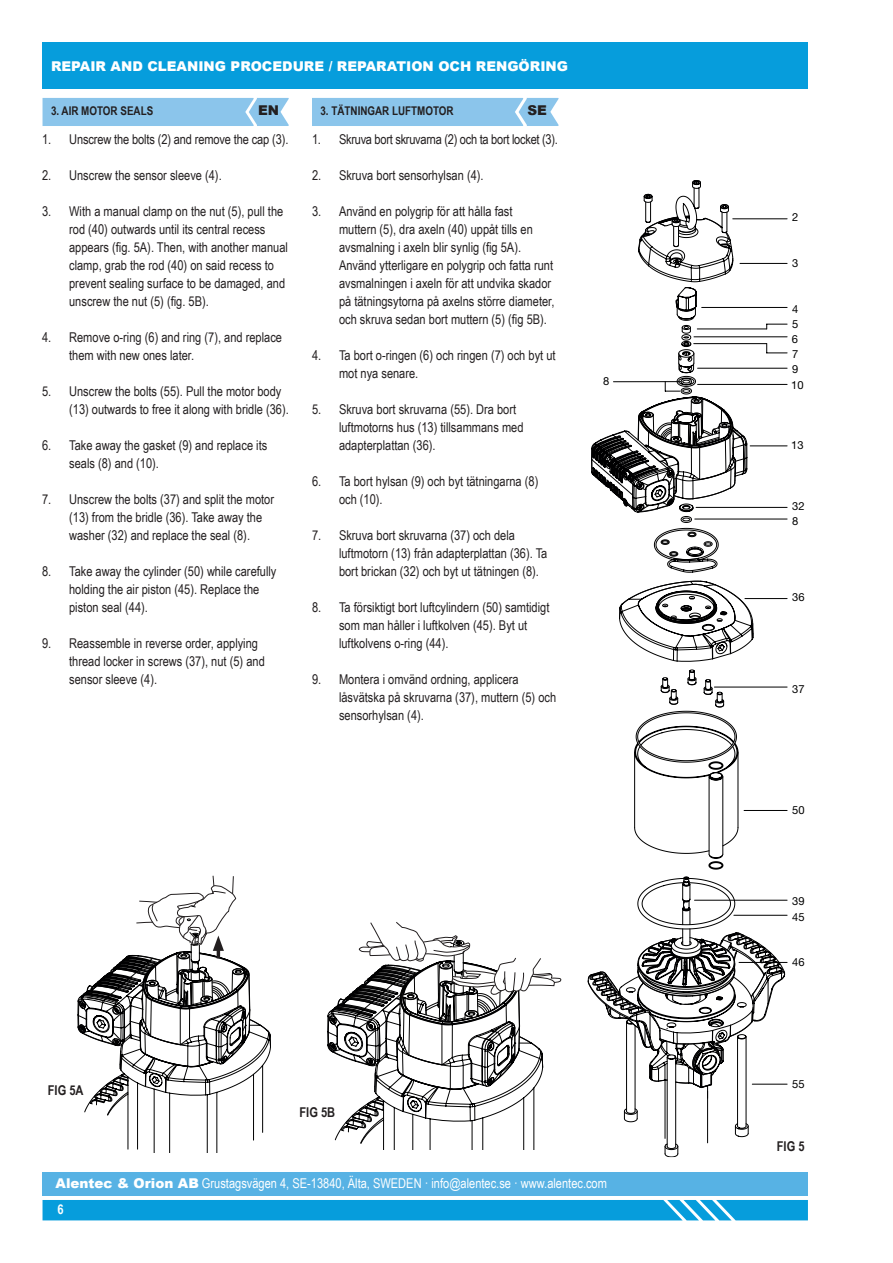
<style>
.page{position:relative;width:893px;height:1263px;background:#fff}
.page>*{position:absolute;margin:0;border:0;box-sizing:border-box;transform-origin:0 0}
.t1{font:13.5px/18px "Arial Narrow";color:#231f20}
.t2{font:13.5px/26.4px "Arial Narrow";color:#fff}
.titulos_apartados{font:900 13.5px "Arial";color:#fff}
.t3{font:13.5px "Arial Narrow";letter-spacing:-.02em;color:#231f20}
.Estilo_de_párrafo_bo{font:700 13.5px "Arial Narrow";color:#231f20}
.t4{font:900 13.5px "Arial";color:#231f20}
.subtítulos_apartados{font:700 12px "Arial Narrow";color:#231f20}
.t5{font:11.25px/15.1px "Helvetica Neue";color:#000001}
.t6{font:10.2px "Helvetica Neue";color:#231f20}
.t7{font:9.15px "Helvetica Neue";color:#231f20}
.s1{font-family:"Arial";font-weight:900}
.s2{font-weight:700}
</style>
<div class="page">
<div style="left:43px;top:1200px;width:765px;height:20px;background:#069ddc"></div>
<div style="left:43px;top:1172px;width:765px;height:24px;background:#57b2e4"></div>
<div style="left:43px;top:43px;width:765px;height:46px;background:#069ddc"></div>
<div style="left:43px;top:98px;width:246px;height:28px;background:#8bc5eb"></div>
<div style="left:312px;top:98px;width:247px;height:28px;background:#8bc5eb"></div>
<svg style="left:77px;top:876px;width:194px;height:276px"></svg>
<svg style="left:327px;top:922px;width:234px;height:227px"></svg>
<svg style="left:664px;top:1124px;width:85px;height:33px"></svg>
<svg style="left:623px;top:686px;width:130px;height:438px"></svg>
<svg style="left:623px;top:686px;width:15px;height:188px"></svg>
<svg style="left:643px;top:180px;width:86px;height:35px"></svg>
<svg style="left:638px;top:215px;width:94px;height:659px"></svg>
<hr style="left:733px;top:218px;width:54px;height:1px;background:#000001">
<hr style="left:740px;top:263px;width:47px;height:1px;background:#000001">
<hr style="left:702px;top:307px;width:85px;height:1px;background:#000001">
<hr style="left:697px;top:329px;width:70px;height:1px;background:#000001">
<hr style="left:694px;top:336px;width:93px;height:1px;background:#000001">
<hr style="left:694px;top:343px;width:73px;height:1px;background:#000001">
<hr style="left:698px;top:368px;width:89px;height:1px;background:#000001">
<hr style="left:698px;top:384px;width:89px;height:1px;background:#000001">
<hr style="left:613px;top:381px;width:68px;height:1px;background:#000001">
<hr style="left:750px;top:445px;width:37px;height:1px;background:#000001">
<hr style="left:696px;top:507px;width:91px;height:1px;background:#000001">
<hr style="left:695px;top:519px;width:92px;height:1px;background:#000001">
<hr style="left:745px;top:598px;width:42px;height:1px;background:#000001">
<hr style="left:714px;top:687px;width:73px;height:1px;background:#000001">
<hr style="left:744px;top:810px;width:43px;height:1px;background:#000001">
<hr style="left:734px;top:915px;width:53px;height:1px;background:#000001">
<hr style="left:739px;top:962px;width:48px;height:1px;background:#000001">
<hr style="left:694px;top:900px;width:93px;height:1px;background:#000001">
<hr style="left:752px;top:1084px;width:35px;height:1px;background:#000001">
<svg style="left:766px;top:324px;width:21px;height:5px"></svg>
<svg style="left:766px;top:344px;width:21px;height:10px"></svg>
<svg style="left:591px;top:382px;width:162px;height:279px"></svg>
<svg style="left:588px;top:874px;width:197px;height:214px"></svg>
<div style="left:45px;top:1076px;width:41px;height:28px;background:#fff"></div>
<div style="left:296px;top:1098px;width:42px;height:28px;background:#fff"></div>
<p class="titulos_apartados" style="left:51px;top:56px;width:519px">REPAIR AND CLEANING PROCEDURE / REPARATION OCH RENGÖRING</p>
<p class="subtítulos_apartados" style="left:51px;top:102px;width:104px">3. AIR MOTOR SEALS</p>
<p class="t4" style="left:258px;top:101px;width:22px">EN</p>
<p class="subtítulos_apartados" style="left:320px;top:102px;width:135px">3. TÄTNINGAR LUFTMOTOR</p>
<p class="t4" style="left:527px;top:101px;width:21px">SE</p>
<p class="t1" style="left:42px;top:130px;width:248px">1. Unscrew the bolts (2) and remove the cap (3).</p>
<p class="t1" style="left:42px;top:166px;width:181px">2. Unscrew the sensor sleeve (4).</p>
<p class="t1" style="left:69px;top:202px;width:220px;text-indent:-27px">3. With a manual clamp on the nut (5), pull the rod (40) outwards until its central recess appears (fig. 5A). Then, with another manual clamp, grab the rod (40) on said recess to prevent sealing surface to be damaged, and unscrew the nut (5) (fig. 5B).</p>
<p class="t1" style="left:69px;top:328px;width:214px;text-indent:-27px">4. Remove o-ring (6) and ring (7), and replace them with new ones later.</p>
<p class="t1" style="left:69px;top:382px;width:221px;text-indent:-27px">5. Unscrew the bolts (55). Pull the motor body (13) outwards to free it along with bridle (36).</p>
<p class="t1" style="left:69px;top:436px;width:200px;text-indent:-27px">6. Take away the gasket (9) and replace its seals (8) and (10).</p>
<p class="t1" style="left:69px;top:490px;width:206px;text-indent:-27px">7. Unscrew the bolts (37) and split the motor (13) from the bridle (36). Take away the washer (32) and replace the seal (8).</p>
<p class="t1" style="left:69px;top:562px;width:209px;text-indent:-27px">8. Take away the cylinder (50) while carefully holding the air piston (45). Replace the piston seal (44).</p>
<p class="t1" style="left:69px;top:634px;width:197px;text-indent:-27px">9. Reassemble in reverse order, applying thread locker in screws (37), nut (5) and sensor sleeve (4).</p>
<p class="t3" style="left:312px;top:129px;width:247px">1. Skruva bort skruvarna (2) och ta bort locket (3).</p>
<p class="t1" style="left:312px;top:166px;width:173px">2. Skruva bort sensorhylsan (4).</p>
<p class="t1" style="left:339px;top:202px;width:217px;text-indent:-27px">3. Använd en polygrip för att hålla fast<br>muttern (5), dra axeln (40) uppåt tills en avsmalning i axeln blir synlig (fig 5A).<br>Använd ytterligare en polygrip och fatta runt avsmalningen i axeln för att undvika skador på tätningsytorna på axelns större diameter, och skruva sedan bort muttern (5) (fig 5B).</p>
<p class="t1" style="left:339px;top:346px;width:218px;text-indent:-27px">4. Ta bort o-ringen (6) och ringen (7) och byt ut mot nya senare.</p>
<p class="t1" style="left:339px;top:400px;width:186px;text-indent:-27px">5. Skruva bort skruvarna (55). Dra bort luftmotorns hus (13) tillsammans med adapterplattan (36).</p>
<p class="t1" style="left:339px;top:472px;width:201px;text-indent:-27px">6. Ta bort hylsan (9) och byt tätningarna (8) och (10).</p>
<p class="t1" style="left:339px;top:526px;width:210px;text-indent:-27px">7. Skruva bort skruvarna (37) och dela luftmotorn (13) från adapterplattan (36). Ta bort brickan (32) och byt ut tätningen (8).</p>
<p class="t1" style="left:339px;top:598px;width:212px;text-indent:-27px">8. Ta försiktigt bort luftcylindern (50) samtidigt som man håller i luftkolven (45). Byt ut luftkolvens o-ring (44).</p>
<p class="t1" style="left:339px;top:670px;width:219px;text-indent:-27px">9. Montera i omvänd ordning, applicera låsvätska på skruvarna (37), muttern (5) och sensorhylsan (4).</p>
<p class="t5" style="left:603px;top:373px;width:8px">8</p>
<p class="t7" style="left:48px;top:1080px;width:29px">Fig. 5a</p>
<p class="Estilo_de_párrafo_bo" style="left:48px;top:1080px;width:37px">FIG 5A</p>
<p class="t6" style="left:297px;top:1104px;width:33px">Fig. 5b</p>
<p class="Estilo_de_párrafo_bo" style="left:300px;top:1102px;width:37px">FIG 5B</p>
<p class="t2" style="left:56px;top:1169px;width:553px"><span class="s1">Alentec &amp; Orion AB</span> Grustagsvägen 4, SE-13840, Älta, SWEDEN · info@alentec.se · www.alentec.com<br><span class="s2">6</span></p>
<p class="t5" style="left:792px;top:210px;width:8px">2</p>
<p class="t5" style="left:792px;top:255px;width:8px">3</p>
<p class="t5" style="left:791px;top:301px;width:14px">4<br>5<br>6<br>7<br>9<br>10</p>
<p class="t5" style="left:791px;top:438px;width:14px">13</p>
<p class="t5" style="left:792px;top:498px;width:14px">32<br>8</p>
<p class="t5" style="left:792px;top:590px;width:14px">36</p>
<p class="t5" style="left:792px;top:681px;width:14px">37</p>
<p class="t5" style="left:792px;top:802px;width:14px">50</p>
<p class="t5" style="left:792px;top:894px;width:14px">39<br>45</p>
<p class="t5" style="left:792px;top:954px;width:14px">46</p>
<p class="t5" style="left:792px;top:1076px;width:14px">55</p>
<p class="Estilo_de_párrafo_bo" style="left:777px;top:1136px;width:29px">FIG 5</p>
</div>
